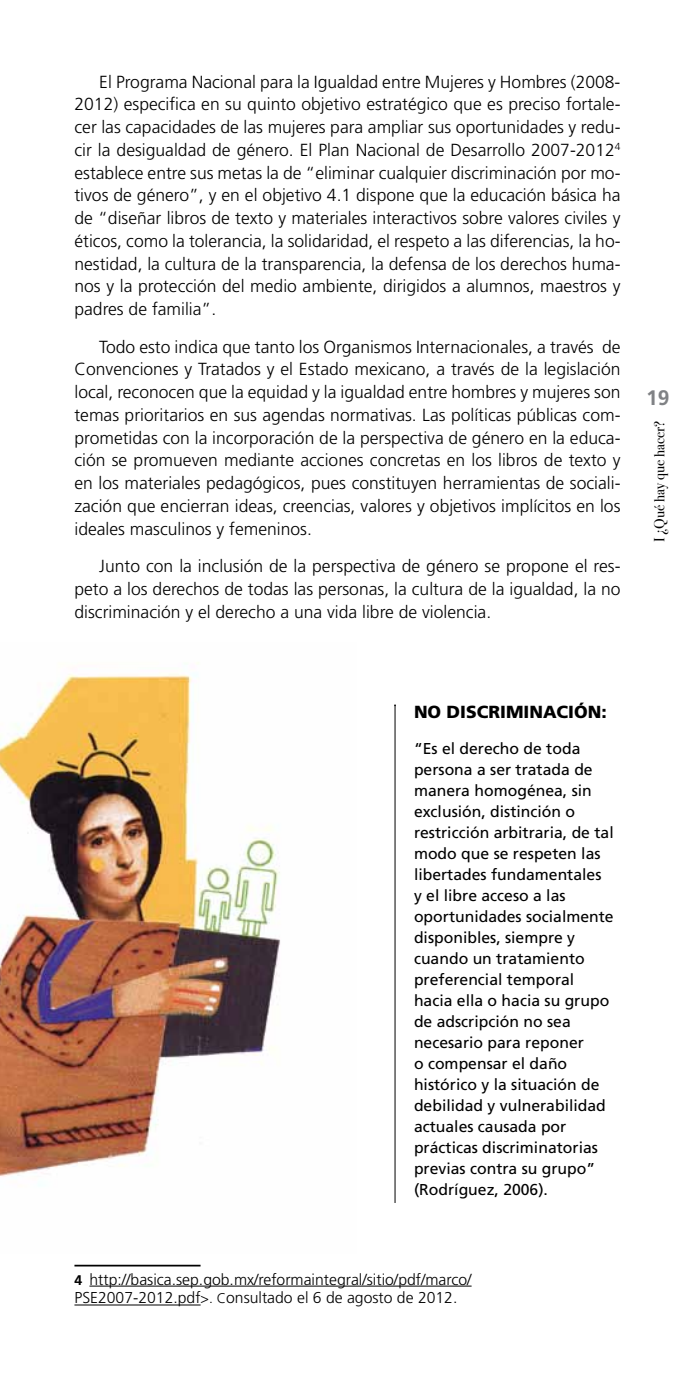
<style>
.page{position:relative;width:695px;height:1389px;background:#fff}
.page>*{position:absolute;margin:0;border:0;box-sizing:border-box;transform-origin:0 0}
.t1{font:700 21px "Frutiger";color:#808285}
.t2{font:300 17.5px/22.8px "Frutiger";color:#000;text-align:justify}
.t3{font:900 17.5px "Frutiger";color:#000}
.t4{font:15.75px/21px "Frutiger";color:#000}
.t5{font:300 15.75px/18.9px "Frutiger";color:#000}
.t6{font:14.7px "Bodoni Svty Two ITCTT Book";color:#000}
.s1{font-weight:700;font-size:14px}
.s2{font-size:14px}
</style>
<div class="page">
<img style="left:0;top:662px;width:280px;height:524px">
<hr style="left:74px;top:1265px;width:126px;height:1px;background:#000">
<hr style="left:89px;top:1286px;width:382px;height:1px;background:#000">
<hr style="left:74px;top:1305px;width:126px;height:1px;background:#000">
<hr style="left:394px;top:705px;width:1px;height:498px;background:#000">
<p class="t2" style="left:74px;top:70px;width:547px;text-indent:25px">El Programa Nacional para la Igualdad entre Mujeres y Hombres (2008- 2012) especifica en su quinto objetivo estratégico que es preciso fortale&shy;cer las capacidades de las mujeres para ampliar sus oportunidades y redu&shy;cir la desigualdad de género. El Plan Nacional de Desarrollo 2007-2012<sup>4 </sup>establece entre sus metas la de “eliminar cualquier discriminación por mo&shy;tivos de género”, y en el objetivo 4.1 dispone que la educación básica ha de “diseñar libros de texto y materiales interactivos sobre valores civiles y éticos, como la tolerancia, la solidaridad, el respeto a las diferencias, la ho&shy;nestidad, la cultura de la transparencia, la defensa de los derechos huma&shy;nos y la protección del medio ambiente, dirigidos a alumnos, maestros y padres de familia”.</p>
<p class="t2" style="left:74px;top:336px;width:547px;text-indent:25px">Todo esto indica que tanto los Organismos Internacionales, a través de Convenciones y Tratados y el Estado mexicano, a través de la legislación local, reconocen que la equidad y la igualdad entre hombres y mujeres son temas prioritarios en sus agendas normativas. Las políticas públicas com&shy;prometidas con la incorporación de la perspectiva de género en la educa&shy;ción se promueven mediante acciones concretas en los libros de texto y en los materiales pedagógicos, pues constituyen herramientas de sociali&shy;zación que encierran ideas, creencias, valores y objetivos implícitos en los ideales masculinos y femeninos.</p>
<p class="t2" style="left:74px;top:555px;width:547px;text-indent:25px">Junto con la inclusión de la perspectiva de género se propone el res&shy;peto a los derechos de todas las personas, la cultura de la igualdad, la no discriminación y el derecho a una vida libre de violencia.</p>
<p class="t1" style="left:646px;top:386px;width:25px">19</p>
<p class="t6" style="left:647px;top:542px;width:123px;rotate:-90deg">I ¿Qué hay que hacer?</p>
<p class="t3" style="left:414px;top:702px;width:194px">NO DISCRIMINACIÓN:</p>
<p class="t4" style="left:414px;top:738px;width:201px">“Es el derecho de toda persona a ser tratada de manera homogénea, sin exclusión, distinción o restricción arbitraria, de tal modo que se respeten las libertades fundamentales<br>y el libre acceso a las oportunidades socialmente disponibles, siempre y cuando un tratamiento preferencial temporal hacia ella o hacia su grupo de adscripción no sea necesario para reponer<br>o compensar el daño histórico y la situación de debilidad y vulnerabilidad actuales causada por prácticas discriminatorias previas contra su grupo” (Rodríguez, 2006).</p>
<p class="t5" style="left:74px;top:1270px;width:398px"><span class="s1">4</span> http://basica.sep.gob.mx/reformaintegral/sitio/pdf/marco/<br>PSE2007-2012.pdf<span class="s2">&gt;. C</span>onsultado el 6 de agosto de 2012.</p>
</div>
